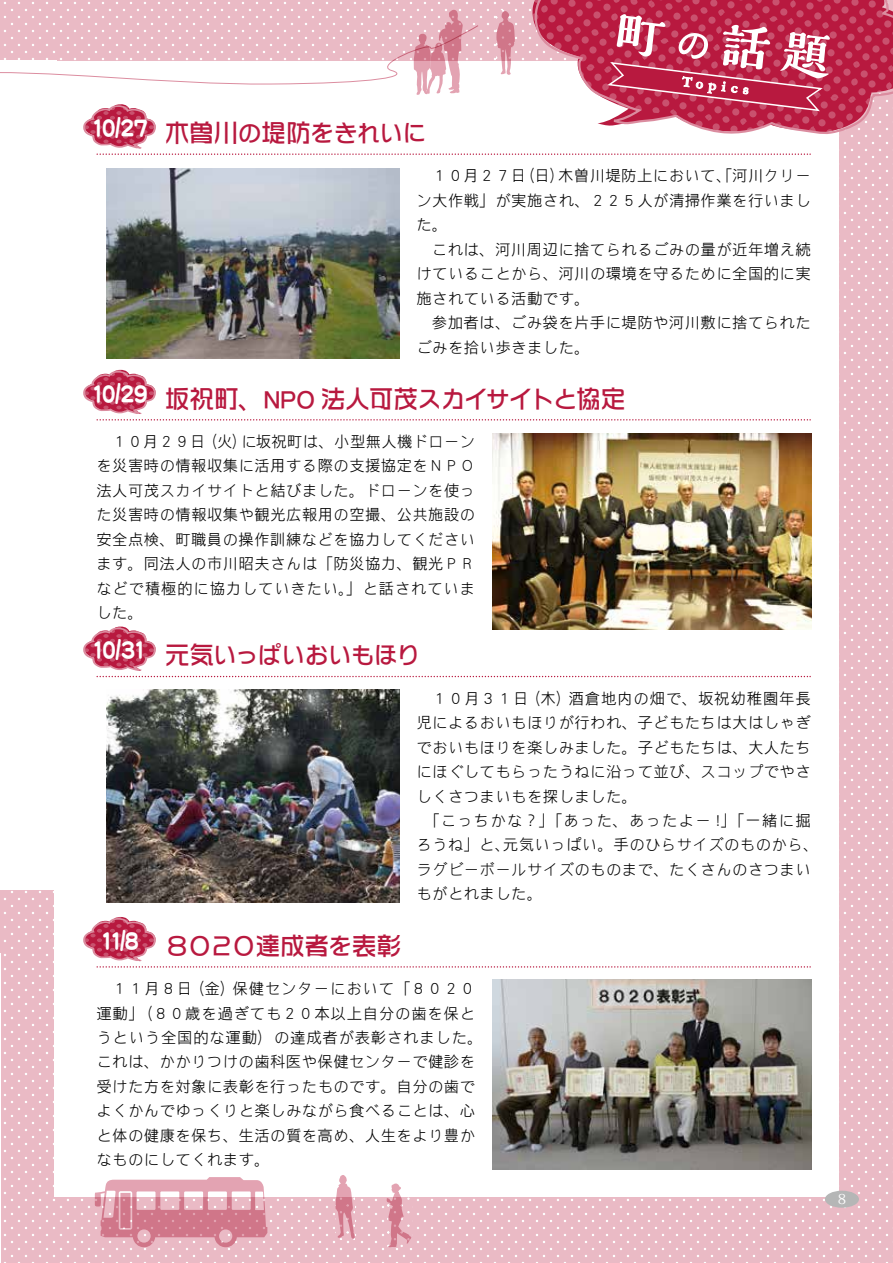
<style>
.page{position:relative;width:893px;height:1263px;background:#eabac5}
.page>*{position:absolute;margin:0;border:0;box-sizing:border-box;transform-origin:0 0}
.t1{font:25.5px "DF Ka Gei Std W5";letter-spacing:-.075em;color:#b8193f}
.t2{font:25.5px "DF Maru Gothic Std W9";letter-spacing:-.215em;color:#fff;scale:.8 1}
.t3{font:15.45px/24.5px "DF Gothic P Std W3";letter-spacing:.025em;color:#000;text-align:justify}
.t4{font:13.8px "Koz Min Pro";color:#fff}
</style>
<div class="page">
<div style="left:54px;top:61px;width:784px;height:1135px;background:#fff"></div>
<div style="left:0;top:61px;width:56px;height:829px;background:#fff"></div>
<svg style="left:0;top:30px;width:82px;height:47px"></svg>
<svg style="left:335px;top:1175px;width:20px;height:64px"></svg>
<svg style="left:95px;top:1177px;width:172px;height:70px"></svg>
<svg style="left:387px;top:1183px;width:24px;height:64px"></svg>
<hr style="left:0;top:954px;width:1px;height:309px;background:#fff">
<svg style="left:532px;top:0;width:361px;height:137px;background:#c23c5c"></svg>
<img style="left:106px;top:168px;width:293px;height:190px">
<img style="left:492px;top:434px;width:319px;height:192px">
<img style="left:492px;top:980px;width:319px;height:189px">
<img style="left:106px;top:690px;width:293px;height:212px">
<svg style="left:82px;top:10px;width:748px;height:145px"></svg>
<svg style="left:83px;top:917px;width:728px;height:51px"></svg>
<svg style="left:83px;top:626px;width:728px;height:51px"></svg>
<svg style="left:83px;top:370px;width:728px;height:51px"></svg>
<div style="left:825px;top:1191px;width:34px;height:17px;background:#b5b6b6;border-radius:50%"></div>
<h1 class="t2" style="left:91px;top:113px;width:73px">10/27</h1>
<h1 class="t2" style="left:91px;top:379px;width:73px">10/29</h1>
<h1 class="t1" style="left:164px;top:119px;width:265px">木曽川の堤防をきれいに</h1>
<p class="t3" style="left:416px;top:163px;width:396px;text-indent:15px">１０月２７日（日）木曽川堤防上において、「河川クリーン大作戦」が実施され、２２５人が清掃作業を行いました。</p>
<p class="t3" style="left:416px;top:237px;width:396px;text-indent:15px">これは、河川周辺に捨てられるごみの量が近年増え続けていることから、河川の環境を守るために全国的に実施されている活動です。</p>
<p class="t3" style="left:416px;top:310px;width:396px;text-indent:15px">参加者は、ごみ袋を片手に堤防や河川敷に捨てられたごみを拾い歩きました。</p>
<h1 class="t1" style="left:164px;top:385px;width:463px">坂祝町、NPO 法人可茂スカイサイトと協定</h1>
<p class="t3" style="left:96px;top:429px;width:380px;text-indent:15px">１０月２９日（火）に坂祝町は、小型無人機ドローンを災害時の情報収集に活用する際の支援協定をＮＰＯ法人可茂スカイサイトと結びました。ドローンを使った災害時の情報収集や観光広報用の空撮、公共施設の安全点検、町職員の操作訓練などを協力してくださいます。同法人の市川昭夫さんは「防災協力、観光ＰＲなどで積極的に協力していきたい。」と話されていました。</p>
<h1 class="t2" style="left:92px;top:635px;width:72px">10/31</h1>
<h1 class="t2" style="left:100px;top:926px;width:50px">11/8</h1>
<h1 class="t1" style="left:164px;top:641px;width:258px">元気いっぱいおいもほり</h1>
<h1 class="t1" style="left:164px;top:932px;width:239px">８０２０達成者を表彰</h1>
<p class="t3" style="left:416px;top:686px;width:396px;text-indent:15px">１０月３１日（木）酒倉地内の畑で、坂祝幼稚園年長児によるおいもほりが行われ、子どもたちは大はしゃぎでおいもほりを楽しみました。子どもたちは、大人たちにほぐしてもらったうねに沿って並び、スコップでやさしくさつまいもを探しました。</p>
<p class="t3" style="left:416px;top:808px;width:404px;text-align:left;text-indent:15px">｢こっちかな？｣｢あった、あったよー !｣｢一緒に掘ろうね｣と、元気いっぱい。手のひらサイズのものから、ラグビーボールサイズのものまで、たくさんのさつまいもがとれました。</p>
<p class="t3" style="left:96px;top:976px;width:388px;text-align:left;text-indent:15px">１１月８日（金）保健センターにおいて「８０２０運動」（８０歳を過ぎても２０本以上自分の歯を保とうという全国的な運動）の達成者が表彰されました。これは、かかりつけの歯科医や保健センターで健診を受けた方を対象に表彰を行ったものです。自分の歯でよくかんでゆっくりと楽しみながら食べることは、心と体の健康を保ち、生活の質を高め、人生をより豊かなものにしてくれます。</p>
<p class="t4" style="left:838px;top:1189px;width:10px">8</p>
</div>
